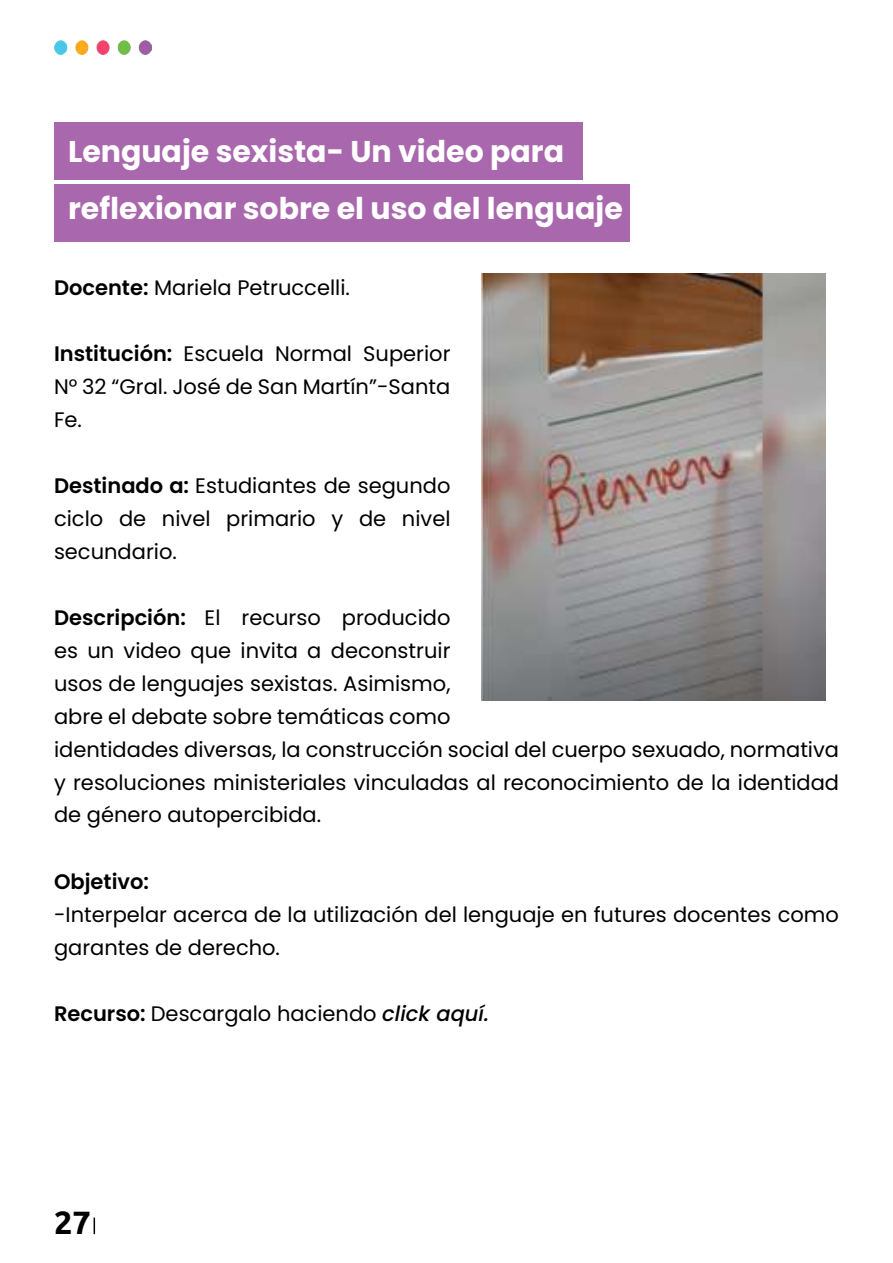
<style>
.page{position:relative;width:893px;height:1263px;background:#fff}
.page>*{position:absolute;margin:0;border:0;box-sizing:border-box;transform-origin:0 0}
.t1{font:700 32.4px "Ubuntu";color:#000}
.t2{font:700 30px/57px "Poppins";color:#fff}
.t3{font:21px/33px "Poppins";color:#000}
.t4{font:600 21px "Poppins";color:#000}
.s1{font-weight:600}
.s2{font-weight:500;font-style:italic}
</style>
<div class="page">
<img style="left:54px;top:41px;width:97px;height:13px">
<svg style="left:94px;top:1217px;width:1px;height:17px"></svg>
<div style="left:54px;top:123px;width:529px;height:57px;background:#a967ad"></div>
<div style="left:54px;top:184px;width:575px;height:58px;background:#a967ad"></div>
<img style="left:481px;top:273px;width:344px;height:427px">
<h2 class="t2" style="left:68px;top:123px;width:556px">Lenguaje sexista- Un video para reflexionar sobre el uso del lenguaje</h2>
<p class="t3" style="left:54px;top:271px;width:297px"><span class="s1">Docente:</span> Mariela Petruccelli.</p>
<p class="t4" style="left:54px;top:341px;width:120px">Institución:</p>
<p class="t3" style="left:54px;top:370px;width:398px">N° 32 “Gral. José de San Martín -” Santa<br>Fe.</p>
<p class="t3" style="left:363px;top:337px;width:89px">Superior</p>
<p class="t3" style="left:184px;top:337px;width:82px">Escuela</p>
<p class="t3" style="left:275px;top:337px;width:79px">Normal</p>
<p class="t3" style="left:54px;top:469px;width:398px;text-align:right"><span class="s1">Destinado a:</span> Estudiantes de segundo nivel</p>
<p class="t3" style="left:54px;top:502px;width:124px">ciclo secundario.</p>
<p class="t3" style="left:162px;top:502px;width:50px">nivel</p>
<p class="t3" style="left:226px;top:502px;width:91px">primario</p>
<p class="t3" style="left:119px;top:502px;width:29px">de</p>
<p class="t3" style="left:359px;top:502px;width:29px">de</p>
<p class="t3" style="left:331px;top:502px;width:13px">y</p>
<p class="t4" style="left:54px;top:605px;width:133px">Descripción:</p>
<p class="t3" style="left:54px;top:634px;width:787px">es un video que invita a deconstruir<br>usos de lenguajes sexistas. Asimismo,<br>abre el debate sobre temáticas como<br>identidades diversas la, construcción social del cuerpo sexuado, normativa y resoluciones ministeriales vinculadas al reconocimiento de la identidad de género autopercibida.</p>
<p class="t3" style="left:342px;top:601px;width:110px">producido</p>
<p class="t3" style="left:205px;top:601px;width:17px">El</p>
<p class="t3" style="left:242px;top:601px;width:81px">recurso</p>
<p class="t4" style="left:54px;top:869px;width:97px">Objetivo:</p>
<p class="t3" style="left:54px;top:898px;width:786px">-Interpelar acerca de la utilización del lenguaje en futures docentes como garantes de derecho.</p>
<p class="t3" style="left:54px;top:997px;width:437px"><span class="s1">Recurso:</span> Descargalo haciendo <span class="s2">click aquí.</span></p>
<h1 class="t1" style="left:54px;top:1203px;width:38px">27</h1>
</div>
